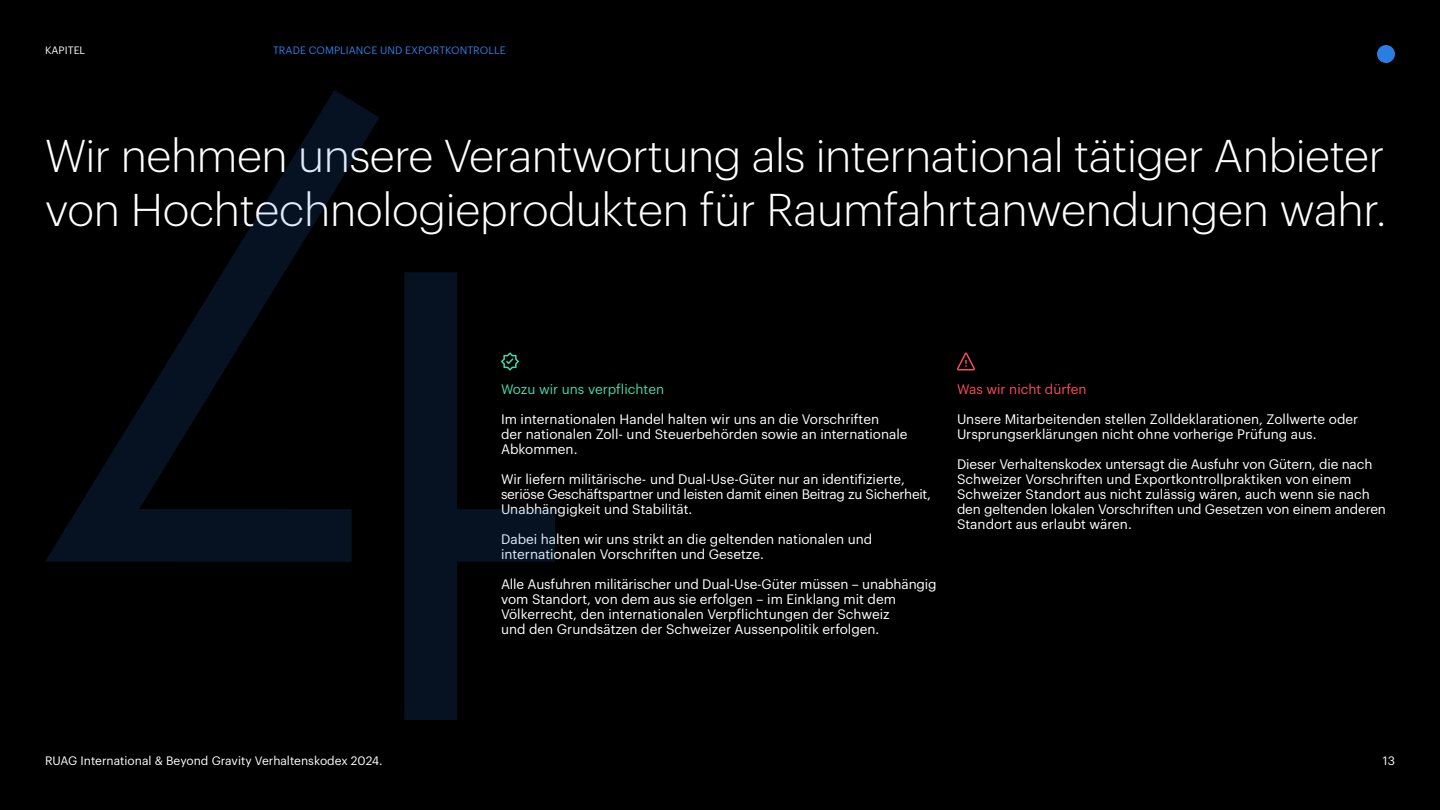
<style>
.page{position:relative;width:1440px;height:810px;background:#000}
.page>*{position:absolute;margin:0;border:0;box-sizing:border-box;transform-origin:0 0}
.t1{font:300 45px/54px "Graphik";letter-spacing:-.01em;color:#fff}
.t2{font:13.5px/15px "Graphik";color:#fff}
.t3{font:13.5px "Graphik";color:#44d7ad}
.t4{font:13.5px "Graphik";color:#f94b59}
.t5{font:12px "Graphik";color:#fff}
.t6{font:12px "Graphik";color:#fafafa}
.t7{font:10.5px "Graphik";letter-spacing:.005em;color:#2a7de1}
.t8{font:10.5px "Graphik";letter-spacing:.005em;color:#fafafa}
</style>
<div class="page">
<div style="left:1377px;top:45px;width:18px;height:18px;background:#2a7de1;border-radius:50%"></div>
<svg style="left:957px;top:352px;width:18px;height:18px"></svg>
<svg style="left:45px;top:90px;width:510px;height:630px"></svg>
<p class="t8" style="left:45px;top:42px;width:42px">KAPITEL</p>
<p class="t7" style="left:273px;top:42px;width:234px">TRADE COMPLIANCE UND EXPORTKONTROLLE</p>
<h1 class="t1" style="left:45px;top:125px;width:1343px">Wir nehmen unsere Verantwortung als international tätiger Anbieter von Hochtechnologieprodukten für Raumfahrtanwendungen wahr.</h1>
<p class="t5" style="left:45px;top:752px;width:339px">RUAG International &amp; Beyond Gravity Verhaltenskodex 2024.</p>
<p class="t3" style="left:501px;top:379px;width:165px">Wozu wir uns verpflichten</p>
<p class="t2" style="left:501px;top:410px;width:408px">Im internationalen Handel halten wir uns an die Vorschriften<br>der nationalen Zoll- und Steuerbehörden sowie an internationale<br>Abkommen.</p>
<p class="t2" style="left:501px;top:470px;width:431px">Wir liefern militärische- und Dual-Use-Güter nur an identifizierte, seriöse Geschäftspartner und leisten damit einen Beitrag zu Sicherheit,<br>Unabhängigkeit und Stabilität.</p>
<p class="t2" style="left:501px;top:530px;width:373px">Dabei halten wir uns strikt an die geltenden nationalen und internationalen Vorschriften und Gesetze.</p>
<p class="t2" style="left:501px;top:575px;width:437px">Alle Ausfuhren militärischer und Dual-Use-Güter müssen – unabhängig vom Standort, von dem aus sie erfolgen – im Einklang mit dem Völkerrecht, den internationalen Verpflichtungen der Schweiz<br>und den Grundsätzen der Schweizer Aussenpolitik erfolgen.</p>
<p class="t4" style="left:957px;top:379px;width:131px">Was wir nicht dürfen</p>
<p class="t2" style="left:957px;top:410px;width:403px">Unsere Mitarbeitenden stellen Zolldeklarationen, Zollwerte oder<br>Ursprungserklärungen nicht ohne vorherige Prüfung aus.</p>
<p class="t2" style="left:957px;top:455px;width:431px">Dieser Verhaltenskodex untersagt die Ausfuhr von Gütern, die nach Schweizer Vorschriften und Exportkontrollpraktiken von einem Schweizer Standort aus nicht zulässig wären, auch wenn sie nach den geltenden lokalen Vorschriften und Gesetzen von einem anderen Standort aus erlaubt wären.</p>
<p class="t6" style="left:1383px;top:752px;width:14px">13</p>
</div>
